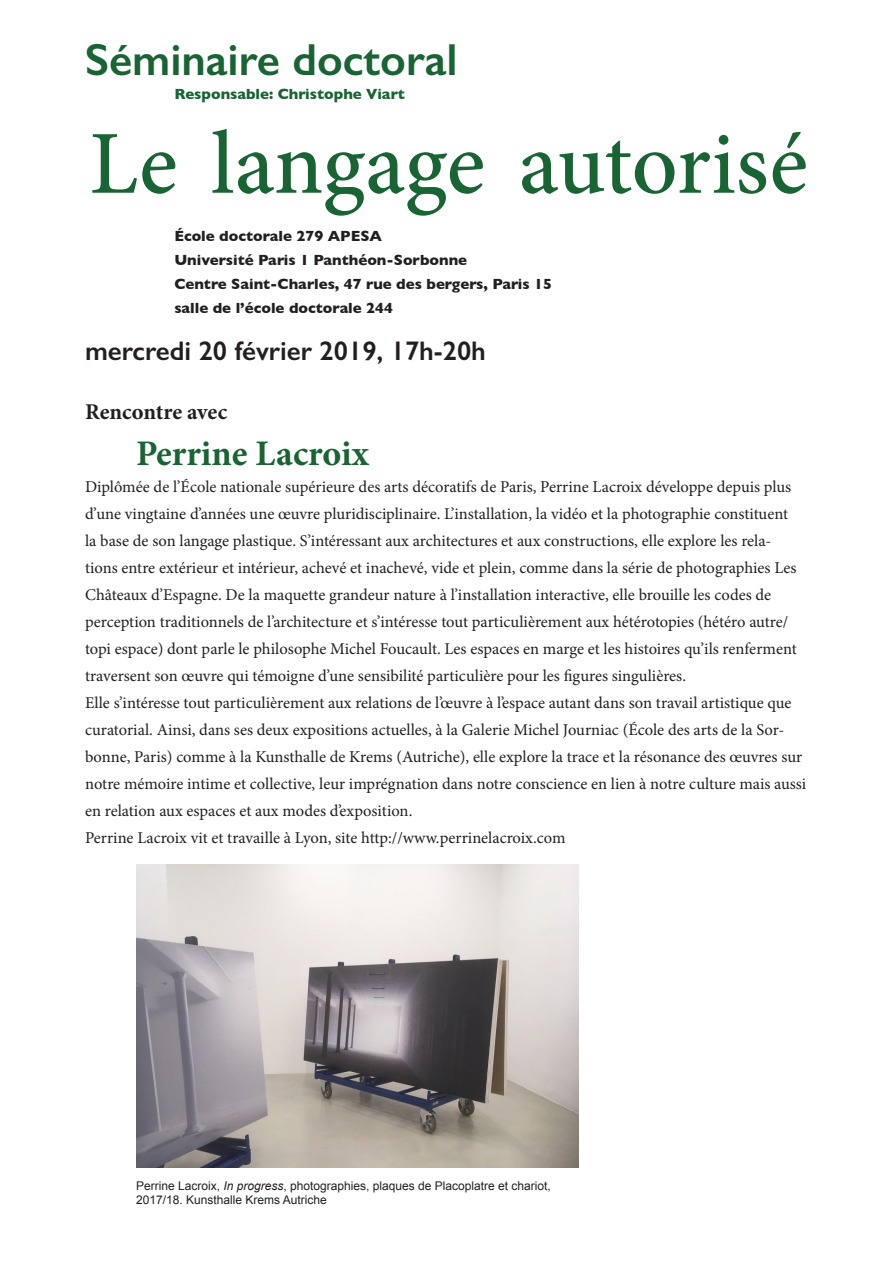
<style>
.page{position:relative;width:893px;height:1263px;background:#fff}
.page>*{position:absolute;margin:0;border:0;box-sizing:border-box;transform-origin:0 0}
.t1{font:500 90px "Minion Pro";letter-spacing:-.005em;color:#186432}
.t2{font:600 45px "Gill Sans";color:#186432}
.t3{font:700 36px "Minion Pro";color:#186432}
.t4{font:600 27px "Gill Sans";color:#231f20}
.t5{font:700 22.5px "Minion Pro";letter-spacing:-.005em;color:#231f20}
.t6{font:16.5px/27px "Minion Pro";color:#231f20}
.t7{font:700 15px "Gill Sans";color:#231f20}
.t8{font:700 15px "Gill Sans";color:#186432}
.t9{font:12px/14.4px "Arial";color:#231f20}
.s1{font-style:italic}
</style>
<div class="page">
<img style="left:136px;top:864px;width:442px;height:304px">
<p class="t2" style="left:85px;top:33px;width:374px">Séminaire doctoral</p>
<p class="t8" style="left:174px;top:82px;width:232px">Responsable: Christophe Viart</p>
<p class="t1" style="left:89px;top:103px;width:720px">Le langage autorisé</p>
<p class="t7" style="left:174px;top:224px;width:209px">École doctorale 279 APESA</p>
<p class="t7" style="left:174px;top:248px;width:294px">Université Paris 1 Panthéon-Sorbonne</p>
<p class="t7" style="left:174px;top:272px;width:379px">Centre Saint-Charles, 47 rue des bergers, Paris 15</p>
<p class="t7" style="left:174px;top:296px;width:220px">salle de l’école doctorale 244</p>
<p class="t4" style="left:85px;top:334px;width:402px">mercredi 20 février 2019, 17h-20h</p>
<p class="t5" style="left:85px;top:396px;width:144px">Rencontre avec</p>
<p class="t3" style="left:136px;top:428px;width:234px">Perrine Lacroix</p>
<p class="t6" style="left:85px;top:473px;width:713px">Diplômée de l’École nationale supérieure des arts décoratifs de Paris, Perrine Lacroix développe depuis plus d’une vingtaine d’années une œuvre pluridisciplinaire. L’installation, la vidéo et la photographie constituent la base de son langage plastique. S’intéressant aux architectures et aux constructions, elle explore les rela&shy;tions entre extérieur et intérieur, achevé et inachevé, vide et plein, comme dans la série de photographies Les Châteaux d’Espagne. De la maquette grandeur nature à l’installation interactive, elle brouille les codes de perception traditionnels de l’architecture et s’intéresse tout particulièrement aux hétérotopies (hétéro autre/ topi espace) dont parle le philosophe Michel Foucault. Les espaces en marge et les histoires qu’ils renferment traversent son œuvre qui témoigne d’une sensibilité particulière pour les figures singulières.</p>
<p class="t6" style="left:85px;top:689px;width:723px">Elle s’intéresse tout particulièrement aux relations de l’œuvre à l’espace autant dans son travail artistique que curatorial. Ainsi, dans ses deux expositions actuelles, à la Galerie Michel Journiac (École des arts de la Sor&shy;bonne, Paris) comme à la Kunsthalle de Krems (Autriche), elle explore la trace et la résonance des œuvres sur notre mémoire intime et collective, leur imprégnation dans notre conscience en lien à notre culture mais aussi en relation aux espaces et aux modes d’exposition.</p>
<p class="t6" style="left:85px;top:824px;width:482px">Perrine Lacroix vit et travaille à Lyon, site http://www.perrinelacroix.com</p>
<p class="t9" style="left:136px;top:1178px;width:416px">Perrine Lacroix, <span class="s1">In progress</span>, photographies, plaques de Placoplatre et chariot,<br>2017/18. Kunsthalle Krems Autriche</p>
</div>
